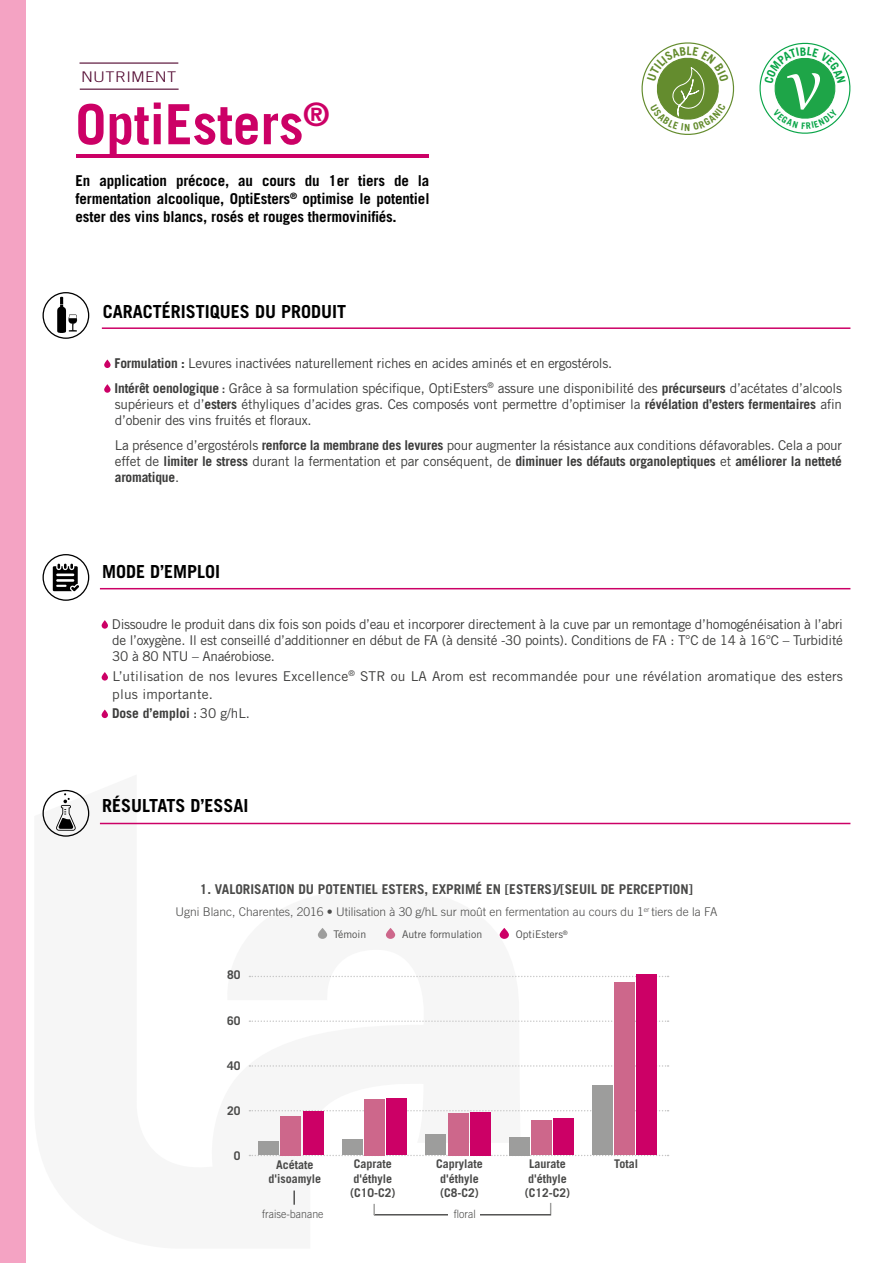
<style>
.page{position:relative;width:893px;height:1263px;background:#fff}
.page>*{position:absolute;margin:0;border:0;box-sizing:border-box;transform-origin:0 0}
.t1{font:700 55.5px "Trade Gothic LT Std";color:#c06}
.t2{font:700 18px "Trade Gothic LT Std";color:#000}
.t3{font:700 15px/18px "Trade Gothic LT Std";letter-spacing:-.01em;color:#000;text-align:justify}
.t4{font:300 14.7px "Trade Gothic LT Std";letter-spacing:.02em;color:#50062e;scale:1.12 1}
.t5{font:13.5px/16.2px "Trade Gothic LT Std";letter-spacing:-.015em;color:#3c3c3b}
.t6{font:13.5px/18px "Trade Gothic LT Std";letter-spacing:.01em;color:#3c3c3b}
.t7{font:700 13.5px "Trade Gothic LT Std";color:#4a4a49}
.t8{font:700 13.5px "Trade Gothic LT Std";color:#3c3c3b}
.t9{font:700 12px/14.4px "Trade Gothic LT Std";color:#4a4a49;text-align:center}
.t10{font:300 12px "Trade Gothic LT Std";color:#4a4a49}
.t11{font:300 11.4px "Trade Gothic LT Std";color:#4a4a49;scale:.93 1}
.t12{font:10.5px "Trade Gothic LT Std";color:#4a4a49}
.s1{font-weight:700}
.s2{font-family:"Trade Gothic LT Std Bd Cn 20"}
.s3{font-family:"Trade Gothic LT Std Bd Cn 20";font-weight:400}
.s4{font-weight:400}
</style>
<div class="page">
<svg style="left:42px;top:789px;width:478px;height:427px;fill:#f6f6f6"></svg>
<div style="left:0;top:0;width:26px;height:1263px;background:#f4a3c3"></div>
<svg style="left:104px;top:359px;width:7px;height:9px"></svg>
<svg style="left:104px;top:384px;width:7px;height:9px"></svg>
<svg style="left:43px;top:292px;width:46px;height:47px"></svg>
<hr style="left:102px;top:327px;width:748px;height:2px;background:#c06">
<svg style="left:102px;top:620px;width:6px;height:9px"></svg>
<svg style="left:102px;top:672px;width:6px;height:8px"></svg>
<svg style="left:102px;top:709px;width:6px;height:9px"></svg>
<svg style="left:43px;top:554px;width:46px;height:47px"></svg>
<hr style="left:100px;top:588px;width:750px;height:1px;background:#c06">
<hr style="left:100px;top:823px;width:750px;height:1px;background:#c06">
<hr style="left:76px;top:154px;width:353px;height:3px;background:#c06">
<svg style="left:43px;top:790px;width:46px;height:47px"></svg>
<svg style="left:318px;top:928px;width:9px;height:11px"></svg>
<svg style="left:386px;top:928px;width:9px;height:11px"></svg>
<svg style="left:500px;top:928px;width:9px;height:11px"></svg>
<hr style="left:374px;top:1214px;width:177px;height:1px;background:#4a4a49">
<svg style="left:293px;top:1190px;width:2px;height:15px"></svg>
<svg style="left:373px;top:1204px;width:2px;height:11px"></svg>
<div style="left:448px;top:1209px;width:32px;height:12px;background:#fff"></div>
<svg style="left:249px;top:1155px;width:420px;height:1px"></svg>
<svg style="left:249px;top:1110px;width:420px;height:1px"></svg>
<svg style="left:249px;top:1065px;width:420px;height:2px"></svg>
<svg style="left:249px;top:1020px;width:420px;height:2px"></svg>
<svg style="left:249px;top:976px;width:420px;height:1px"></svg>
<div style="left:303px;top:1111px;width:20px;height:44px;background:#c06"></div>
<div style="left:387px;top:1099px;width:20px;height:56px;background:#c06"></div>
<div style="left:470px;top:1112px;width:20px;height:43px;background:#c06"></div>
<div style="left:554px;top:1119px;width:20px;height:36px;background:#c06"></div>
<div style="left:637px;top:975px;width:20px;height:180px;background:#c06"></div>
<div style="left:281px;top:1116px;width:20px;height:39px;background:#cd678b"></div>
<div style="left:364px;top:1099px;width:21px;height:56px;background:#cd678b"></div>
<div style="left:448px;top:1113px;width:20px;height:42px;background:#cd678b"></div>
<div style="left:532px;top:1121px;width:20px;height:34px;background:#cd678b"></div>
<div style="left:615px;top:982px;width:20px;height:173px;background:#cd678b"></div>
<div style="left:259px;top:1142px;width:20px;height:13px;background:#9d9d9c"></div>
<div style="left:342px;top:1139px;width:20px;height:16px;background:#9d9d9c"></div>
<div style="left:426px;top:1134px;width:20px;height:21px;background:#9d9d9c"></div>
<div style="left:509px;top:1137px;width:20px;height:18px;background:#9d9d9c"></div>
<div style="left:592px;top:1085px;width:20px;height:70px;background:#9d9d9c"></div>
<hr style="left:80px;top:63px;width:98px;height:1px;background:#50062e">
<hr style="left:80px;top:89px;width:99px;height:1px;background:#50062e">
<svg style="left:641px;top:42px;width:93px;height:93px"></svg>
<svg style="left:759px;top:42px;width:91px;height:92px"></svg>
<p class="t4" style="left:81px;top:68px;width:87px">NUTRIMENT</p>
<h1 class="t1" style="left:75px;top:90px;width:256px">OptiEsters<sup>®</sup></h1>
<p class="t3" style="left:75px;top:172px;width:355px">En application précoce, au cours du 1er tiers de la fermentation alcoolique, OptiEsters<sup>®</sup> optimise le potentiel ester des vins blancs, rosés et rouges thermovinifiés.</p>
<h2 class="t2" style="left:103px;top:301px;width:245px">CARACTÉRISTIQUES DU PRODUIT</h2>
<p class="t5" style="left:115px;top:351px;width:729px;line-height:24.8px"><span class="s1">Formulation :</span> Levures inactivées naturellement riches en acides aminés et en ergostérols.<br><span class="s1">Intérêt oenologique</span> <span class="s2">:</span> Grâce à sa formulation spécifique, OptiEsters<sup>®</sup> assure une disponibilité des <span class="s1">précurseurs</span> d’acétates d’alcools</p>
<p class="t5" style="left:115px;top:396px;width:729px">supérieurs et d’<span class="s1">esters</span> éthyliques d’acides gras. Ces composés vont permettre d’optimiser la <span class="s1">révélation d’esters fermentaires</span> afin d’obenir des vins fruités et floraux.</p>
<p class="t5" style="left:115px;top:437px;width:729px;text-align:justify">La présence d’ergostérols <span class="s1">renforce la membrane des levures</span> pour augmenter la résistance aux conditions défavorables. Cela a pour effet de <span class="s1">limiter le stress</span> durant la fermentation et par conséquent, de <span class="s1">diminuer les défauts organoleptiques</span> et <span class="s1">améliorer la netteté aromatique</span>.</p>
<h2 class="t2" style="left:102px;top:560px;width:120px">MODE D’EMPLOI</h2>
<p class="t5" style="left:112px;top:616px;width:733px;text-align:justify">Dissoudre le produit dans dix fois son poids d’eau et incorporer directement à la cuve par un remontage d’homogénéisation à l’abri de l’oxygène. Il est conseillé d’additionner en début de FA (à densité -30 points). Conditions de FA : T°C de 14 à 16°C – Turbidité 30 à 80 NTU – Anaérobiose.</p>
<p class="t6" style="left:112px;top:667px;width:732px">L’utilisation de nos levures Excellence<sup>®</sup> STR ou LA Arom est recommandée pour une révélation aromatique des esters plus importante.</p>
<p class="t8" style="left:112px;top:705px;width:139px">Dose d’emploi <span class="s3">:</span> <span class="s4">30 g/hL.</span></p>
<h2 class="t2" style="left:102px;top:795px;width:148px">RÉSULTATS D’ESSAI</h2>
<p class="t7" style="left:200px;top:881px;width:495px">1. VALORISATION DU POTENTIEL ESTERS, EXPRIMÉ EN [ESTERS]/[SEUIL DE PERCEPTION]</p>
<p class="t10" style="left:176px;top:904px;width:543px">Ugni Blanc, Charentes, 2016 <span class="s4">•</span> Utilisation à 30 g/hL sur moût en fermentation au cours du 1<sup>er</sup> tiers de la FA</p>
<p class="t12" style="left:333px;top:928px;width:34px">Témoin</p>
<p class="t12" style="left:402px;top:928px;width:82px">Autre formulation</p>
<p class="t12" style="left:516px;top:928px;width:54px">OptiEsters<sup>®</sup></p>
<p class="t9" style="left:227px;top:968px;width:15px">80</p>
<p class="t9" style="left:227px;top:1013px;width:15px">60</p>
<p class="t9" style="left:227px;top:1058px;width:15px">40</p>
<p class="t9" style="left:227px;top:1103px;width:15px">20</p>
<p class="t9" style="left:234px;top:1148px;width:8px">0</p>
<p class="t9" style="left:268px;top:1158px;width:54px;line-height:13.5px">Acétate d'isoamyle</p>
<p class="t9" style="left:350px;top:1157px;width:47px">Caprate d'éthyle (C10-C2)</p>
<p class="t9" style="left:436px;top:1157px;width:48px">Caprylate d'éthyle (C8-C2)</p>
<p class="t9" style="left:525px;top:1156px;width:47px">Laurate d'éthyle (C12-C2)</p>
<p class="t9" style="left:614px;top:1156px;width:26px">Total</p>
<p class="t11" style="left:262px;top:1207px;width:67px">fraise-banane</p>
<p class="t11" style="left:454px;top:1207px;width:25px">floral</p>
</div>
